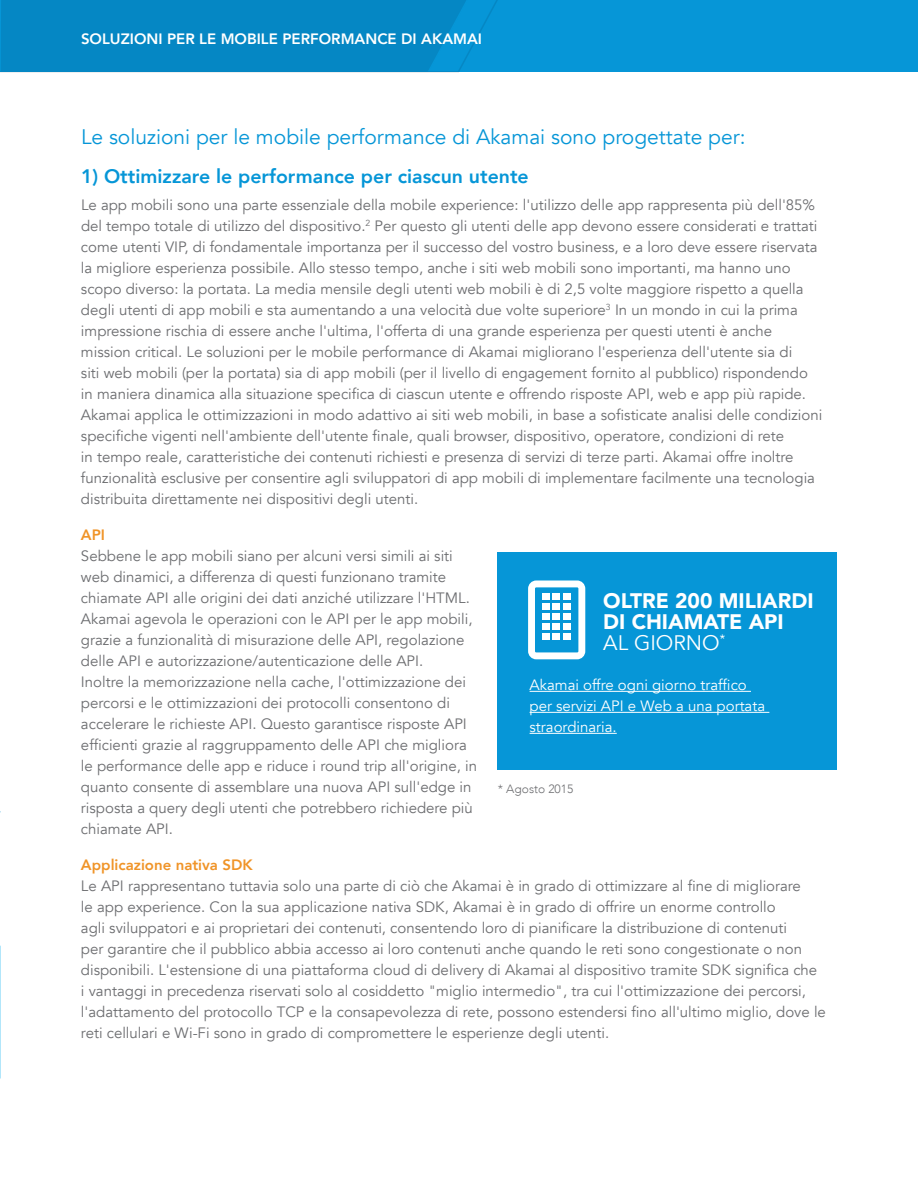
<style>
.page{position:relative;width:918px;height:1188px;background:#fff}
.page>*{position:absolute;margin:0;border:0;box-sizing:border-box;transform-origin:0 0}
.t1{font:21px "Avenir";color:#0696d7}
.t2{font:900 21px/21px "Avenir";color:#fff}
.t3{font:800 19.5px "Avenir";color:#0696d7}
.t4{font:15px/21px "Avenir";color:#6c6d70}
.t5{font:15px/21px "Avenir";color:#fff}
.t6{font:800 15px "Avenir";color:#fff}
.t7{font:800 15px "Avenir";color:#f09428}
.t8{font:300 12px "Avenir";color:#6c6d70}
.s1{font-weight:400}
</style>
<div class="page">
<div style="left:0;top:0;width:918px;height:72px;background:#0696d7"></div>
<svg style="left:0;top:0;width:498px;height:73px;background:#0889c6"></svg>
<svg style="left:0;top:811px;width:1px;height:268px"></svg>
<div style="left:498px;top:552px;width:339px;height:218px;background:#0696d7"></div>
<svg style="left:528px;top:580px;width:57px;height:79px"></svg>
<div style="left:563px;top:623px;width:8px;height:7px;background:#fff"></div>
<div style="left:553px;top:623px;width:7px;height:7px;background:#fff"></div>
<div style="left:542px;top:623px;width:8px;height:7px;background:#fff"></div>
<div style="left:563px;top:613px;width:8px;height:7px;background:#fff"></div>
<div style="left:553px;top:613px;width:7px;height:7px;background:#fff"></div>
<div style="left:542px;top:613px;width:8px;height:7px;background:#fff"></div>
<div style="left:563px;top:604px;width:8px;height:6px;background:#fff"></div>
<div style="left:553px;top:604px;width:7px;height:6px;background:#fff"></div>
<div style="left:542px;top:604px;width:8px;height:6px;background:#fff"></div>
<div style="left:563px;top:594px;width:8px;height:6px;background:#fff"></div>
<div style="left:553px;top:594px;width:7px;height:6px;background:#fff"></div>
<div style="left:542px;top:594px;width:8px;height:6px;background:#fff"></div>
<div style="left:563px;top:633px;width:8px;height:7px;background:#fff"></div>
<div style="left:553px;top:633px;width:7px;height:7px;background:#fff"></div>
<div style="left:542px;top:633px;width:8px;height:7px;background:#fff"></div>
<hr style="left:530px;top:691px;width:221px;height:1px;background:#fff">
<hr style="left:530px;top:712px;width:239px;height:1px;background:#fff">
<hr style="left:530px;top:733px;width:87px;height:1px;background:#fff">
<p class="t6" style="left:81px;top:27px;width:403px">SOLUZIONI PER LE MOBILE PERFORMANCE DI AKAMAI</p>
<h1 class="t1" style="left:81px;top:124px;width:666px">Le soluzioni per le mobile performance di Akamai sono progettate per:</h1>
<h2 class="t3" style="left:81px;top:161px;width:449px">1) Ottimizzare le performance per ciascun utente</h2>
<p class="t4" style="left:81px;top:194px;width:743px">Le app mobili sono una parte essenziale della mobile experience: l'utilizzo delle app rappresenta più dell'85% del tempo totale di utilizzo del dispositivo.<sup>2</sup> Per questo gli utenti delle app devono essere considerati e trattati come utenti VIP, di fondamentale importanza per il successo del vostro business, e a loro deve essere riservata la migliore esperienza possibile. Allo stesso tempo, anche i siti web mobili sono importanti, ma hanno uno scopo diverso: la portata. La media mensile degli utenti web mobili è di 2,5 volte maggiore rispetto a quella degli utenti di app mobili e sta aumentando a una velocità due volte superiore<sup>3</sup> In un mondo in cui la prima impressione rischia di essere anche l'ultima, l'offerta di una grande esperienza per questi utenti è anche mission critical. Le soluzioni per le mobile performance di Akamai migliorano l'esperienza dell'utente sia di<br>siti web mobili (per la portata) sia di app mobili (per il livello di engagement fornito al pubblico) rispondendo in maniera dinamica alla situazione specifica di ciascun utente e offrendo risposte API, web e app più rapide.<br>Akamai applica le ottimizzazioni in modo adattivo ai siti web mobili, in base a sofisticate analisi delle condizioni specifiche vigenti nell'ambiente dell'utente finale, quali browser, dispositivo, operatore, condizioni di rete<br>in tempo reale, caratteristiche dei contenuti richiesti e presenza di servizi di terze parti. Akamai offre inoltre funzionalità esclusive per consentire agli sviluppatori di app mobili di implementare facilmente una tecnologia distribuita direttamente nei dispositivi degli utenti.</p>
<p class="t7" style="left:81px;top:523px;width:26px">API</p>
<p class="t4" style="left:81px;top:545px;width:398px">Sebbene le app mobili siano per alcuni versi simili ai siti web dinamici, a differenza di questi funzionano tramite chiamate API alle origini dei dati anziché utilizzare l'HTML.<br>Akamai agevola le operazioni con le API per le app mobili, grazie a funzionalità di misurazione delle API, regolazione delle API e autorizzazione/autenticazione delle API.<br>Inoltre la memorizzazione nella cache, l'ottimizzazione dei percorsi e le ottimizzazioni dei protocolli consentono di accelerare le richieste API. Questo garantisce risposte API efficienti grazie al raggruppamento delle API che migliora le performance delle app e riduce i round trip all'origine, in quanto consente di assemblare una nuova API sull'edge in risposta a query degli utenti che potrebbero richiedere più chiamate API.</p>
<p class="t7" style="left:81px;top:853px;width:173px">Applicazione nativa SDK</p>
<p class="t4" style="left:81px;top:875px;width:746px">Le API rappresentano tuttavia solo una parte di ciò che Akamai è in grado di ottimizzare al fine di migliorare<br>le app experience. Con la sua applicazione nativa SDK, Akamai è in grado di offrire un enorme controllo<br>agli sviluppatori e ai proprietari dei contenuti, consentendo loro di pianificare la distribuzione di contenuti<br>per garantire che il pubblico abbia accesso ai loro contenuti anche quando le reti sono congestionate o non disponibili. L'estensione di una piattaforma cloud di delivery di Akamai al dispositivo tramite SDK significa che<br>i vantaggi in precedenza riservati solo al cosiddetto "miglio intermedio", tra cui l'ottimizzazione dei percorsi, l'adattamento del protocollo TCP e la consapevolezza di rete, possono estendersi fino all'ultimo miglio, dove le reti cellulari e Wi-Fi sono in grado di compromettere le esperienze degli utenti.</p>
<h1 class="t2" style="left:603px;top:590px;width:212px">OLTRE 200 MILIARDI<br>DI CHIAMATE API<br><span class="s1">AL GIORNO</span><sup>*</sup></h1>
<p class="t5" style="left:530px;top:675px;width:237px">Akamai offre ogni giorno traffico per servizi API e Web a una portata straordinaria.</p>
<p class="t8" style="left:498px;top:782px;width:77px">* Agosto 2015</p>
</div>
